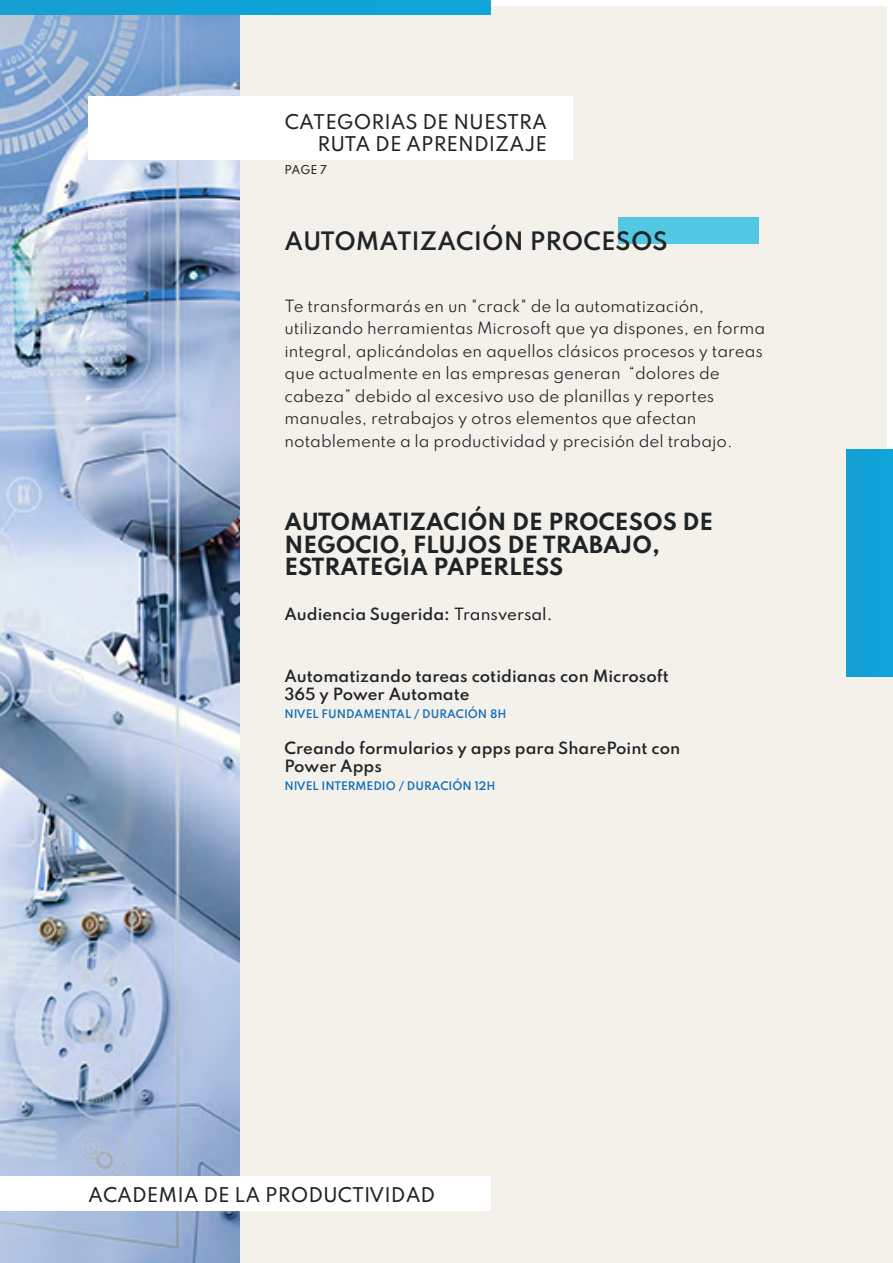
<style>
.page{position:relative;width:893px;height:1263px;background:#fff}
.page>*{position:absolute;margin:0;border:0;box-sizing:border-box;transform-origin:0 0}
.t1{font:600 22.5px "Spartan";color:#1f2426}
.t2{font:700 21px/22.5px "Spartan";color:#1f2426}
.t3{font:500 18px/21.6px "Spartan";color:#1f2426;text-align:right}
.t4{font:15px/22.5px "Spartan";color:#1f2426}
.t5{font:600 15px/18px "Spartan";color:#1f2426}
.t6{font:500 10.8px "Spartan";color:#1f2426}
.t7{font:600 10.5px "Spartan";color:#126eb7}
.s1{font-weight:500}
</style>
<div class="page">
<div style="left:0;top:7px;width:887px;height:1256px;background:#f4f1ea"></div>
<img style="left:0;top:15px;width:239px;height:1248px">
<div style="left:0;top:1176px;width:491px;height:34px;background:#fff"></div>
<div style="left:89px;top:96px;width:484px;height:63px;background:#fff"></div>
<div style="left:618px;top:217px;width:140px;height:27px;background:#52c8e3"></div>
<div style="left:0;top:0;width:490px;height:15px;background:#10a2d7"></div>
<div style="left:874px;top:521px;width:19px;height:742px;background:#f4f1ea"></div>
<div style="left:846px;top:449px;width:47px;height:227px;background:#10a2d7"></div>
<p class="t3" style="left:285px;top:111px;width:264px">CATEGORIAS DE NUESTRA<br>RUTA DE APRENDIZAJE</p>
<p class="t6" style="left:285px;top:162px;width:44px">PAGE 7</p>
<h1 class="t1" style="left:284px;top:224px;width:385px">AUTOMATIZACIÓN PROCESOS</h1>
<p class="t4" style="left:285px;top:294px;width:482px">Te transformarás en un "crack" de la automatización, utilizando herramientas Microsoft que ya dispones, en forma integral, aplicándolas en aquellos clásicos procesos y tareas que actualmente en las empresas generan “dolores de cabeza” debido al excesivo uso de planillas y reportes manuales, retrabajos y otros elementos que afectan notablemente a la productividad y precisión del trabajo.</p>
<h2 class="t2" style="left:284px;top:510px;width:430px">AUTOMATIZACIÓN DE PROCESOS DE<br>NEGOCIO, FLUJOS DE TRABAJO,<br>ESTRATEGIA PAPERLESS</h2>
<p class="t5" style="left:284px;top:605px;width:270px">Audiencia Sugerida: <span class="s1">Transversal.</span></p>
<p class="t5" style="left:284px;top:667px;width:386px">Automatizando tareas cotidianas con Microsoft<br>365 y Power Automate</p>
<p class="t7" style="left:284px;top:706px;width:224px">NIVEL FUNDAMENTAL / DURACIÓN 8H</p>
<p class="t5" style="left:284px;top:739px;width:397px">Creando formularios y apps para SharePoint con<br>Power Apps</p>
<p class="t7" style="left:284px;top:778px;width:213px">NIVEL INTERMEDIO / DURACIÓN 12H</p>
<p class="t3" style="left:88px;top:1184px;width:349px">ACADEMIA DE LA PRODUCTIVIDAD</p>
</div>
